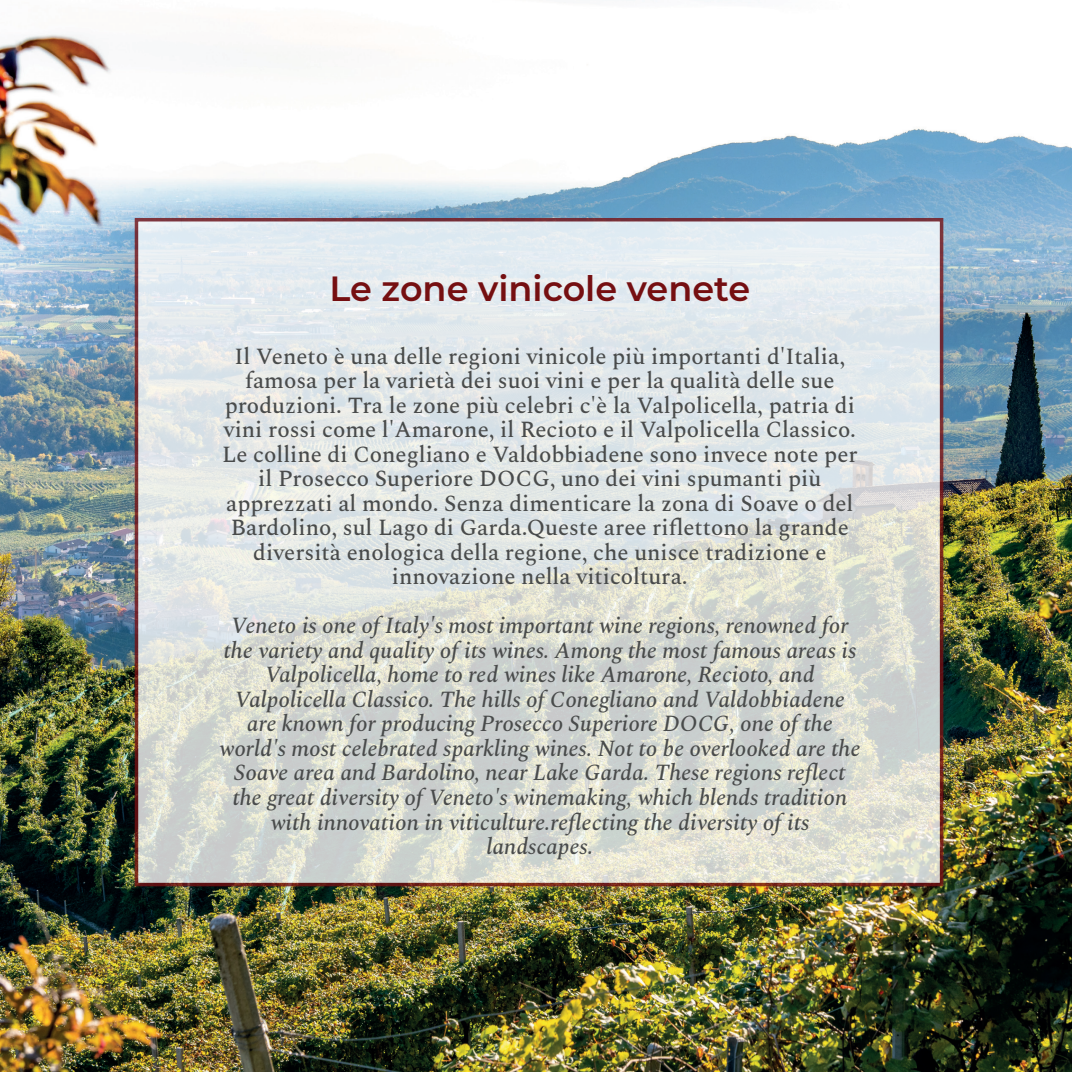
<style>
.page{position:relative;width:1072px;height:1072px;background:#fff}
.page>*{position:absolute;margin:0;border:0;box-sizing:border-box;transform-origin:0 0}
.t1{font:600 35px "Montserrat";color:#750f11}
.t2{font:italic 500 22.75px/24.5px "Spectral";color:#494b4b;text-align:center}
.t3{font:500 22.75px/24.5px "Spectral";color:#494b4b;text-align:center}
</style>
<div class="page">
<img style="left:0;top:34px;width:1071px;height:1037px">
<svg style="left:135px;top:218px;width:808px;height:668px;background:#dbdedb"></svg>
<h1 class="t1" style="left:329px;top:264px;width:422px">Le zone vinicole venete</h1>
<p class="t3" style="left:222px;top:342px;width:637px">Il Veneto è una delle regioni vinicole più importanti d'Italia, famosa per la varietà dei suoi vini e per la qualità delle sue produzioni. Tra le zone più celebri c'è la Valpolicella, patria di vini rossi come l'Amarone, il Recioto e il Valpolicella Classico.<br>Le colline di Conegliano e Valdobbiadene sono invece note per il Prosecco Superiore DOCG, uno dei vini spumanti più apprezzati al mondo. Senza dimenticare la zona di Soave o del Bardolino, sul Lago di Garda.Queste aree riflettono la grande diversità enologica della regione, che unisce tradizione e innovazione nella viticoltura.</p>
<p class="t2" style="left:219px;top:612px;width:643px">Veneto is one of Italy's most important wine regions, renowned for the variety and quality of its wines. Among the most famous areas is Valpolicella, home to red wines like Amarone, Recioto, and Valpolicella Classico. The hills of Conegliano and Valdobbiadene are known for producing Prosecco Superiore DOCG, one of the world's most celebrated sparkling wines. Not to be overlooked are the Soave area and Bardolino, near Lake Garda. These regions reflect the great diversity of Veneto's winemaking, which blends tradition with innovation in viticulture.reflecting the diversity of its landscapes.</p>
</div>
